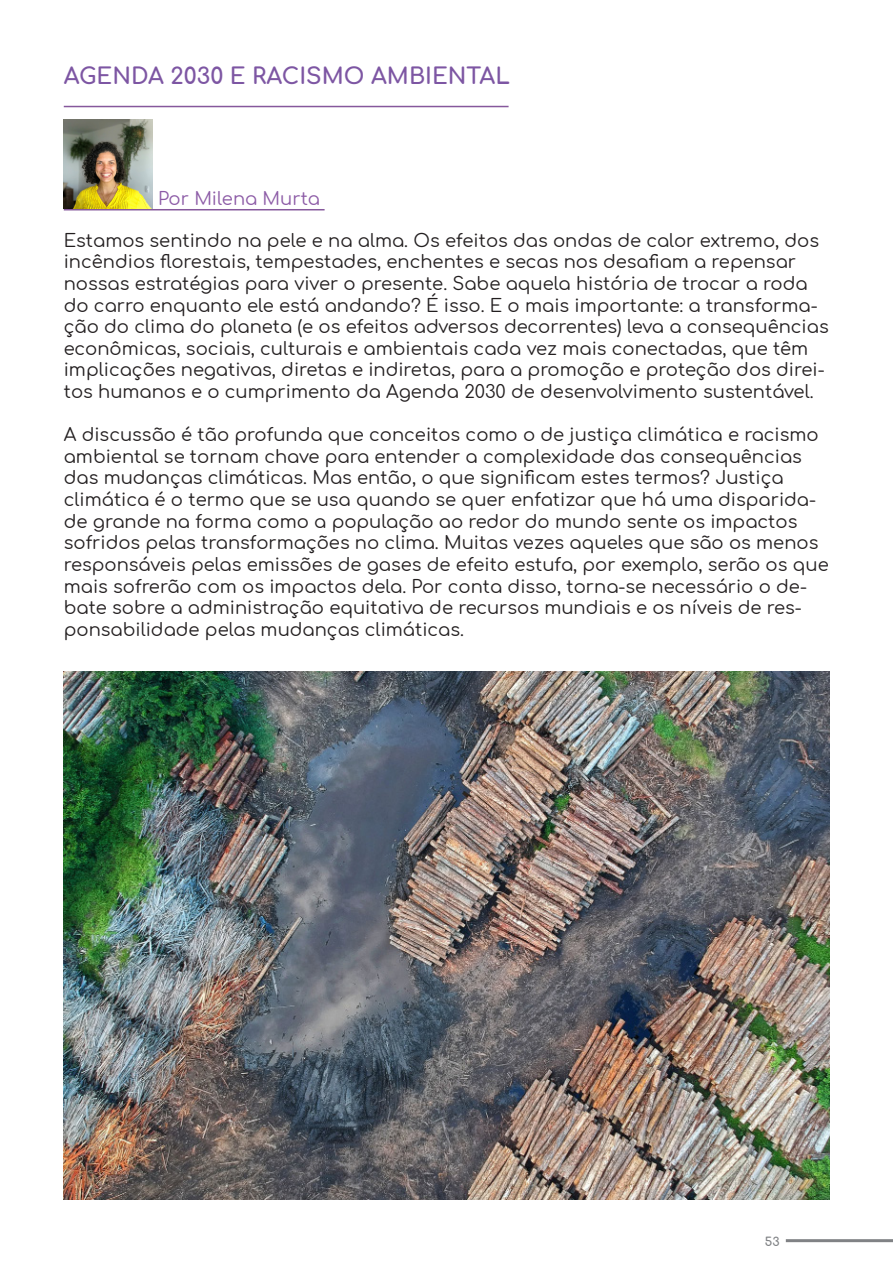
<style>
.page{position:relative;width:893px;height:1263px;background:#fff}
.page>*{position:absolute;margin:0;border:0;box-sizing:border-box;transform-origin:0 0}
.t1{font:700 22.5px "Comfortaa";color:#7d56a3}
.t2{font:18px/21.6px "Comfortaa";color:#231f20}
.t3{font:18px "Comfortaa";color:#8c5ba6}
.t4{font:700 12px "Comfortaa";color:#808285}
</style>
<div class="page">
<hr style="left:786px;top:1239px;width:107px;height:3px;background:#808285">
<hr style="left:64px;top:106px;width:445px;height:1px;background:#86589c">
<hr style="left:64px;top:209px;width:261px;height:1px;background:#86589c">
<img style="left:64px;top:672px;width:765px;height:527px">
<img style="left:64px;top:120px;width:89px;height:88px">
<p class="t1" style="left:64px;top:55px;width:448px">AGENDA 2030 E RACISMO AMBIENTAL</p>
<p class="t3" style="left:158px;top:182px;width:164px">Por Milena Murta</p>
<p class="t2" style="left:64px;top:227px;width:766px">Estamos sentindo na pele e na alma. Os efeitos das ondas de calor extremo, dos incêndios florestais, tempestades, enchentes e secas nos desafiam a repensar nossas estratégias para viver o presente. Sabe aquela história de trocar a roda do carro enquanto ele está andando? É isso. E o mais importante: a transforma&shy;ção do clima do planeta (e os efeitos adversos decorrentes) leva a consequências econômicas, sociais, culturais e ambientais cada vez mais conectadas, que têm implicações negativas, diretas e indiretas, para a promoção e proteção dos direi&shy;tos humanos e o cumprimento da Agenda 2030 de desenvolvimento sustentável.</p>
<p class="t2" style="left:64px;top:421px;width:766px">A discussão é tão profunda que conceitos como o de justiça climática e racismo ambiental se tornam chave para entender a complexidade das consequências das mudanças climáticas. Mas então, o que significam estes termos? Justiça climática é o termo que se usa quando se quer enfatizar que há uma disparida&shy;de grande na forma como a população ao redor do mundo sente os impactos sofridos pelas transformações no clima. Muitas vezes aqueles que são os menos responsáveis pelas emissões de gases de efeito estufa, por exemplo, serão os que mais sofrerão com os impactos dela. Por conta disso, torna-se necessário o de&shy;bate sobre a administração equitativa de recursos mundiais e os níveis de res&shy;ponsabilidade pelas mudanças climáticas.</p>
<p class="t4" style="left:765px;top:1230px;width:16px">53</p>
</div>
